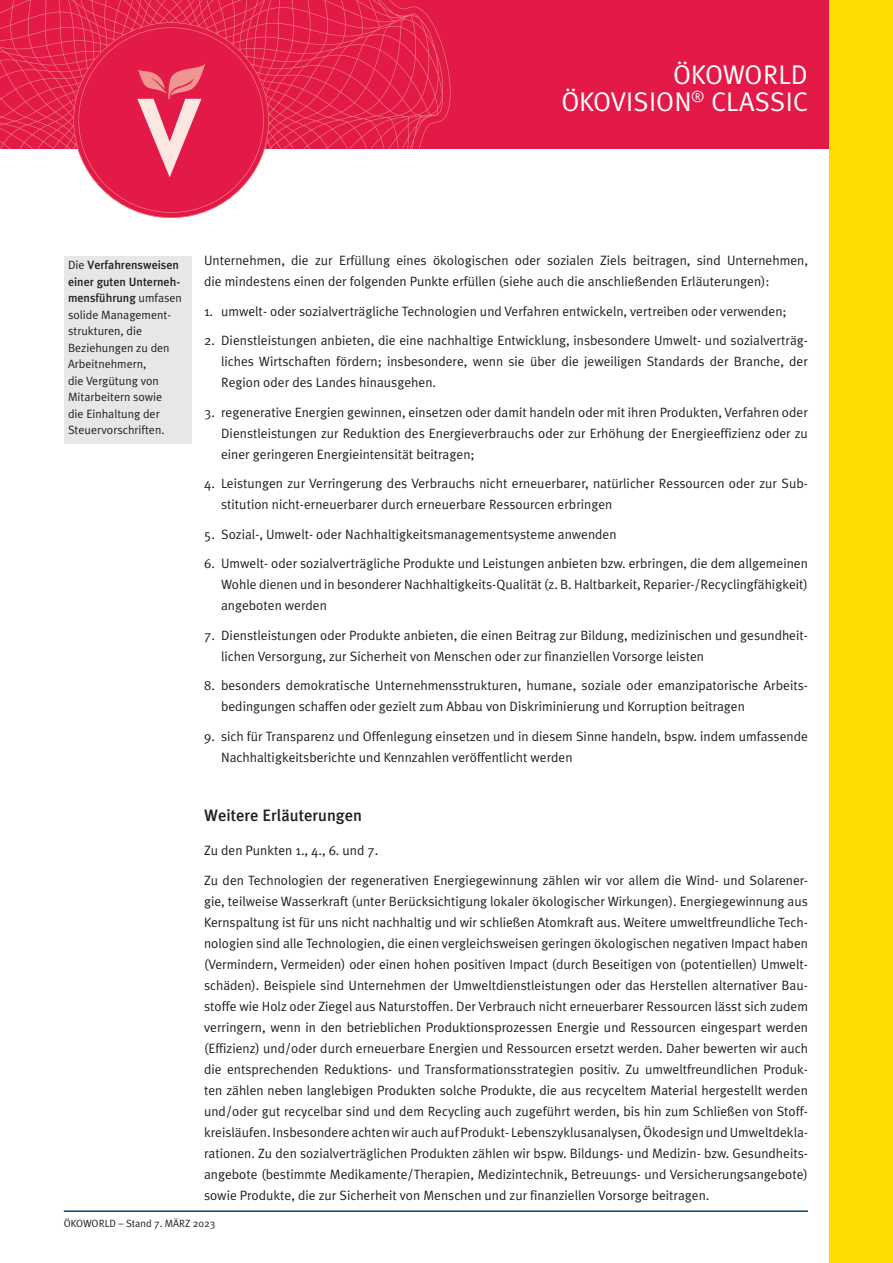
<style>
.page{position:relative;width:893px;height:1263px;background:#fff}
.page>*{position:absolute;margin:0;border:0;box-sizing:border-box;transform-origin:0 0}
.t1{font:27px/27px "Meta Plus Normal";color:#fff;text-align:right}
.t2{font:500 16.5px "Meta Plus";color:#231f20}
.t3{font:13.5px/21px "Meta Plus Normal";color:#231f20}
.t4{font:12px/16.5px "Meta Plus Normal";color:#231f20}
.t5{font:500 12px/16.5px "Meta Plus";color:#231f20}
.t6{font:10.5px "Meta Plus Normal";color:#231f20}
.s1{font-family:"Meta Plus Normal";font-weight:400}
</style>
<div class="page">
<div style="left:0;top:0;width:893px;height:149px;background:#e31a47"></div>
<div style="left:829px;top:0;width:64px;height:1263px;background:#ffdc01"></div>
<hr style="left:64px;top:1210px;width:744px;height:2px;background:#014575">
<svg style="left:0;top:0;width:451px;height:218px"></svg>
<div style="left:64px;top:256px;width:127px;height:187px;background:#e6e7e9"></div>
<h1 class="t1" style="left:561px;top:60px;width:248px">ÖKOWORLD<br>ÖKOVISION<sup>®</sup> CLASSIC</h1>
<p class="t5" style="left:68px;top:257px;width:115px"><span class="s1">Die</span> Verfahrensweisen einer guten Unterneh&shy;mensführung <span class="s1">umfasen</span></p>
<p class="t4" style="left:68px;top:306px;width:104px">solide Management&shy;strukturen, die<br>Beziehungen zu den<br>Arbeitnehmern,<br>die Vergütung von<br>Mitarbeitern sowie die Einhaltung der<br>Steuervorschriften.</p>
<p class="t3" style="left:204px;top:250px;width:605px">Unternehmen, die zur Erfüllung eines ökologischen oder sozialen Ziels beitragen, sind Unternehmen, die mindestens einen der folgenden Punkte erfüllen (siehe auch die anschließenden Erläuterungen):</p>
<p class="t3" style="left:204px;top:300px;width:584px">1. umwelt- oder sozialverträgliche Technologien und Verfahren entwickeln, vertreiben oder verwenden;</p>
<p class="t3" style="left:221px;top:330px;width:588px;text-align:justify;text-indent:-17px">2. Dienstleistungen anbieten, die eine nachhaltige Entwicklung, insbesondere Umwelt- und sozialverträg&shy;liches Wirtschaften fördern; insbesondere, wenn sie über die jeweiligen Standards der Branche, der Region oder des Landes hinausgehen.</p>
<p class="t3" style="left:221px;top:401px;width:588px;text-align:justify;text-indent:-17px">3. regenerative Energien gewinnen, einsetzen oder damit handeln oder mit ihren Produkten, Verfahren oder Dienstleistungen zur Reduktion des Energieverbrauchs oder zur Erhöhung der Energieeffizienz oder zu einer geringeren Energieintensität beitragen;</p>
<p class="t3" style="left:221px;top:473px;width:588px;text-indent:-17px">4. Leistungen zur Verringerung des Verbrauchs nicht erneuerbarer, natürlicher Ressourcen oder zur Sub&shy;stitution nicht-erneuerbarer durch erneuerbare Ressourcen erbringen</p>
<p class="t3" style="left:204px;top:523px;width:414px">5. Sozial-, Umwelt- oder Nachhaltigkeitsmanagementsysteme anwenden</p>
<p class="t3" style="left:221px;top:553px;width:588px;text-align:justify;text-indent:-17px">6. Umwelt- oder sozialverträgliche Produkte und Leistungen anbieten bzw. erbringen, die dem allgemeinen Wohle dienen und in besonderer Nachhaltigkeits-Qualität (z. B. Haltbarkeit, Reparier-/Recyclingfähigkeit) angeboten werden</p>
<p class="t3" style="left:221px;top:624px;width:588px;text-indent:-17px">7. Dienstleistungen oder Produkte anbieten, die einen Beitrag zur Bildung, medizinischen und gesundheit&shy;lichen Versorgung, zur Sicherheit von Menschen oder zur finanziellen Vorsorge leisten</p>
<p class="t3" style="left:221px;top:675px;width:588px;text-indent:-17px">8. besonders demokratische Unternehmensstrukturen, humane, soziale oder emanzipatorische Arbeits&shy;bedingungen schaffen oder gezielt zum Abbau von Diskriminierung und Korruption beitragen</p>
<p class="t3" style="left:221px;top:725px;width:588px;text-indent:-17px">9. sich für Transparenz und Offenlegung einsetzen und in diesem Sinne handeln, bspw. indem umfassende<br>Nachhaltigkeitsberichte und Kennzahlen veröffentlicht werden</p>
<p class="t2" style="left:204px;top:805px;width:159px">Weitere Erläuterungen</p>
<p class="t3" style="left:204px;top:835px;width:605px;line-height:29.5px">Zu den Punkten 1., 4., 6. und 7.<br>Zu den Technologien der regenerativen Energiegewinnung zählen wir vor allem die Wind- und Solarener-</p>
<p class="t3" style="left:204px;top:890px;width:605px;text-align:justify">gie, teilweise Wasserkraft (unter Berücksichtigung lokaler ökologischer Wirkungen). Energiegewinnung aus Kernspaltung ist für uns nicht nachhaltig und wir schließen Atomkraft aus. Weitere umweltfreundliche Tech&shy;nologien sind alle Technologien, die einen vergleichsweisen geringen ökologischen negativen Impact haben (Vermindern, Vermeiden) oder einen hohen positiven Impact (durch Beseitigen von (potentiellen) Umwelt&shy;schäden). Beispiele sind Unternehmen der Umweltdienstleistungen oder das Herstellen alternativer Bau&shy;stoffe wie Holz oder Ziegel aus Naturstoffen. Der Verbrauch nicht erneuerbarer Ressourcen lässt sich zudem verringern, wenn in den betrieblichen Produktionsprozessen Energie und Ressourcen eingespart werden (Effizienz) und/oder durch erneuerbare Energien und Ressourcen ersetzt werden. Daher bewerten wir auch die entsprechenden Reduktions- und Transformationsstrategien positiv. Zu umweltfreundlichen Produk&shy;ten zählen neben langlebigen Produkten solche Produkte, die aus recyceltem Material hergestellt werden und/oder gut recycelbar sind und dem Recycling auch zugeführt werden, bis hin zum Schließen von Stoff&shy;kreisläufen. Insbesondere achten wir auch auf Produkt- Lebenszyklusanalysen, Ökodesign und Umweltdekla&shy;rationen. Zu den sozialverträglichen Produkten zählen wir bspw. Bildungs- und Medizin- bzw. Gesundheits&shy;angebote (bestimmte Medikamente/Therapien, Medizintechnik, Betreuungs- und Versicherungsangebote) sowie Produkte, die zur Sicherheit von Menschen und zur finanziellen Vorsorge beitragen.</p>
<p class="t6" style="left:64px;top:1217px;width:153px">ÖKOWORLD – Stand 7. MÄRZ 2023</p>
</div>
